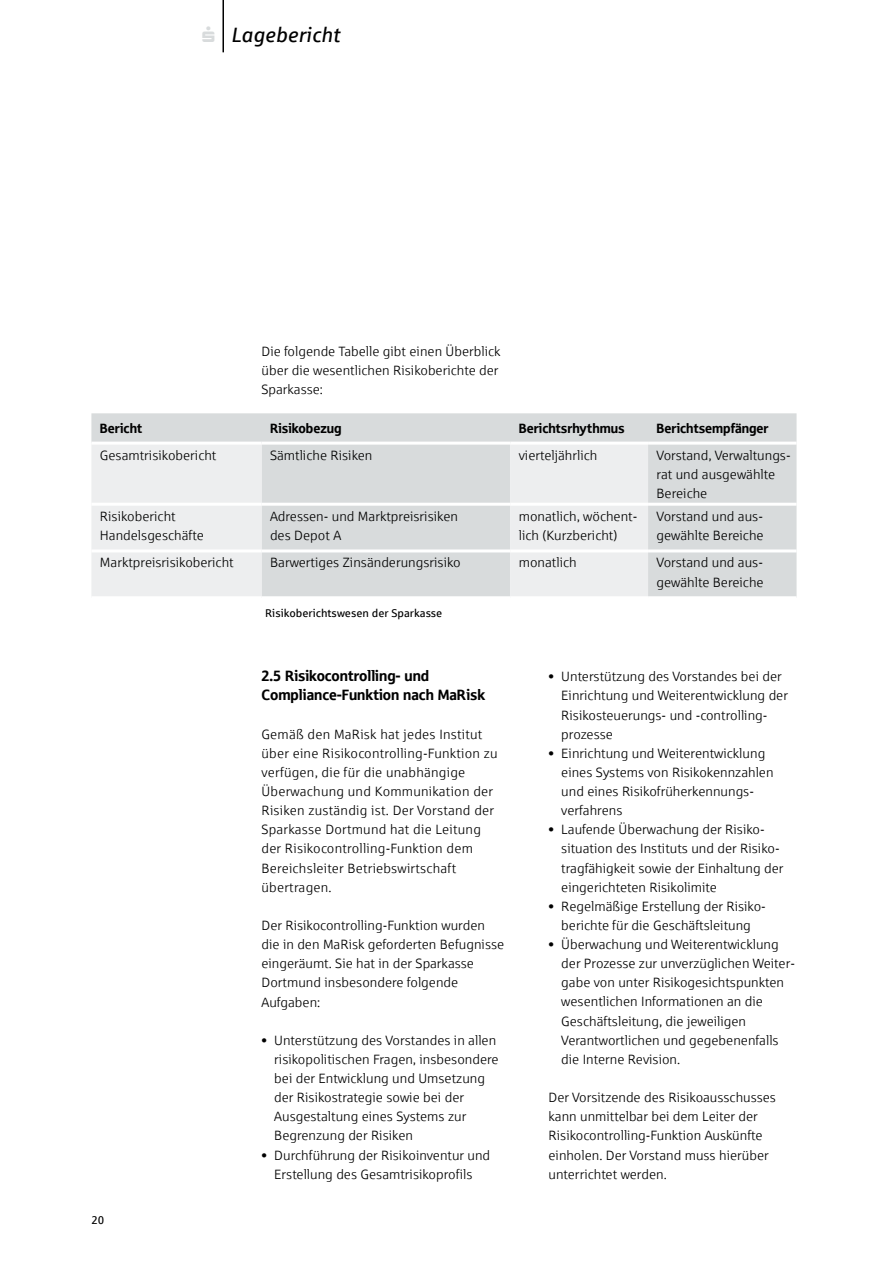
<style>
.page{position:relative;width:893px;height:1263px;background:#fff}
.page>*{position:absolute;margin:0;border:0;box-sizing:border-box;transform-origin:0 0}
.t1{font:italic 20.7px "Sparkasse Rg";color:#000}
.t2{font:15px/19.2px "Sparkasse Head";color:#000}
.t3{font:13.5px/19.2px "Sparkasse Lt";color:#000}
.t4{font:13.5px "Sparkasse Head";color:#000}
.t5{font:11.25px "Sparkasse Rg";color:#000}
.s1{color:#d8dbdc}
.s2{font-family:"Sparkasse Lt";font-style:normal;color:#fff}
</style>
<div class="page">
<hr style="left:222px;top:0;width:2px;height:52px;background:#000">
<div style="left:91px;top:413px;width:705px;height:183px;background:#d8dbdc"></div>
<svg style="left:91px;top:445px;width:557px;height:151px;background:#e3e5e6"></svg>
<hr style="left:91px;top:503px;width:170px;height:3px;background:#fff">
<hr style="left:261px;top:503px;width:249px;height:3px;background:#fff">
<hr style="left:510px;top:503px;width:138px;height:3px;background:#fff">
<hr style="left:91px;top:549px;width:170px;height:3px;background:#fff">
<hr style="left:261px;top:549px;width:249px;height:3px;background:#fff">
<hr style="left:510px;top:549px;width:138px;height:3px;background:#fff">
<hr style="left:91px;top:442px;width:170px;height:3px;background:#fff">
<hr style="left:261px;top:442px;width:249px;height:3px;background:#fff">
<hr style="left:510px;top:442px;width:138px;height:3px;background:#fff">
<hr style="left:648px;top:503px;width:148px;height:3px;background:#fff">
<hr style="left:648px;top:549px;width:148px;height:3px;background:#fff">
<hr style="left:648px;top:442px;width:148px;height:3px;background:#fff">
<h1 class="t1" style="left:203px;top:22px;width:139px"><span class="s1">▲</span> <span class="s2">I</span> Lagebericht</h1>
<p class="t3" style="left:261px;top:341px;width:241px">Die folgende Tabelle gibt einen Überblick über die wesentlichen Risikoberichte der<br>Sparkasse:</p>
<p class="t4" style="left:100px;top:420px;width:44px">Bericht</p>
<p class="t4" style="left:270px;top:420px;width:73px">Risikobezug</p>
<p class="t4" style="left:519px;top:420px;width:107px">Berichtsrhythmus</p>
<p class="t4" style="left:656px;top:420px;width:114px">Berichtsempfänger</p>
<p class="t3" style="left:100px;top:445px;width:118px">Gesamtrisikobericht</p>
<p class="t3" style="left:270px;top:445px;width:104px">Sämtliche Risiken</p>
<p class="t3" style="left:519px;top:445px;width:80px">vierteljährlich</p>
<p class="t3" style="left:656px;top:445px;width:136px">Vorstand, Verwaltungs&shy;rat und ausgewählte<br>Bereiche</p>
<p class="t3" style="left:100px;top:506px;width:105px">Risikobericht<br>Handelsgeschäfte</p>
<p class="t3" style="left:270px;top:506px;width:189px">Adressen- und Marktpreisrisiken des Depot A</p>
<p class="t3" style="left:519px;top:506px;width:120px">monatlich, wöchent&shy;lich (Kurzbericht)</p>
<p class="t3" style="left:656px;top:506px;width:109px">Vorstand und aus&shy;gewählte Bereiche</p>
<p class="t3" style="left:100px;top:553px;width:135px">Marktpreisrisikobericht</p>
<p class="t3" style="left:270px;top:553px;width:192px">Barwertiges Zinsänderungsrisiko</p>
<p class="t3" style="left:519px;top:553px;width:59px">monatlich</p>
<p class="t3" style="left:656px;top:553px;width:109px">Vorstand und aus&shy;gewählte Bereiche</p>
<p class="t5" style="left:265px;top:606px;width:179px">Risikoberichtswesen der Sparkasse</p>
<p class="t5" style="left:91px;top:1213px;width:14px">20</p>
<p class="t2" style="left:261px;top:666px;width:225px">2.5 Risikocontrolling- und<br>Compliance-Funktion nach MaRisk</p>
<p class="t3" style="left:261px;top:724px;width:238px">Gemäß den MaRisk hat jedes Institut über eine Risikocontrolling-Funktion zu verfügen, die für die unabhängige Überwachung und Kommunikation der Risiken zuständig ist. Der Vorstand der Sparkasse Dortmund hat die Leitung der Risikocontrolling-Funktion dem Bereichsleiter Betriebswirtschaft übertragen.</p>
<p class="t3" style="left:261px;top:915px;width:244px">Der Risikocontrolling-Funktion wurden die in den MaRisk geforderten Befugnisse eingeräumt. Sie hat in der Sparkasse<br>Dortmund insbesondere folgende<br>Aufgaben:</p>
<p class="t3" style="left:274px;top:1030px;width:226px;text-indent:-13px">• Unterstützung des Vorstandes in allen risikopolitischen Fragen, insbesondere bei der Entwicklung und Umsetzung der Risikostrategie sowie bei der Ausgestaltung eines Systems zur Begrenzung der Risiken</p>
<p class="t3" style="left:261px;top:1145px;width:230px;text-align:center">• Durchführung der Risikoinventur und<br>Erstellung des Gesamtrisikoprofils</p>
<p class="t3" style="left:561px;top:667px;width:228px;text-indent:-13px">• Unterstützung des Vorstandes bei der<br>Einrichtung und Weiterentwicklung der<br>Risikosteuerungs- und -controlling&shy;prozesse</p>
<p class="t3" style="left:561px;top:743px;width:214px;text-indent:-13px">• Einrichtung und Weiterentwicklung eines Systems von Risikokennzahlen und eines Risikofrüherkennungs&shy;verfahrens</p>
<p class="t3" style="left:561px;top:820px;width:224px;text-indent:-13px">• Laufende Überwachung der Risiko&shy;situation des Instituts und der Risiko&shy;tragfähigkeit sowie der Einhaltung der eingerichteten Risikolimite</p>
<p class="t3" style="left:549px;top:896px;width:217px;text-align:center">• Regelmäßige Erstellung der Risiko&shy;berichte für die Geschäftsleitung</p>
<p class="t3" style="left:561px;top:934px;width:235px;text-indent:-13px">• Überwachung und Weiterentwicklung der Prozesse zur unverzüglichen Weiter&shy;gabe von unter Risikogesichtspunkten wesentlichen Informationen an die Geschäftsleitung, die jeweiligen Verantwortlichen und gegebenenfalls die Interne Revision.</p>
<p class="t3" style="left:549px;top:1088px;width:229px">Der Vorsitzende des Risikoausschusses kann unmittelbar bei dem Leiter der Risikocontrolling-Funktion Auskünfte einholen. Der Vorstand muss hierüber unterrichtet werden.</p>
</div>
